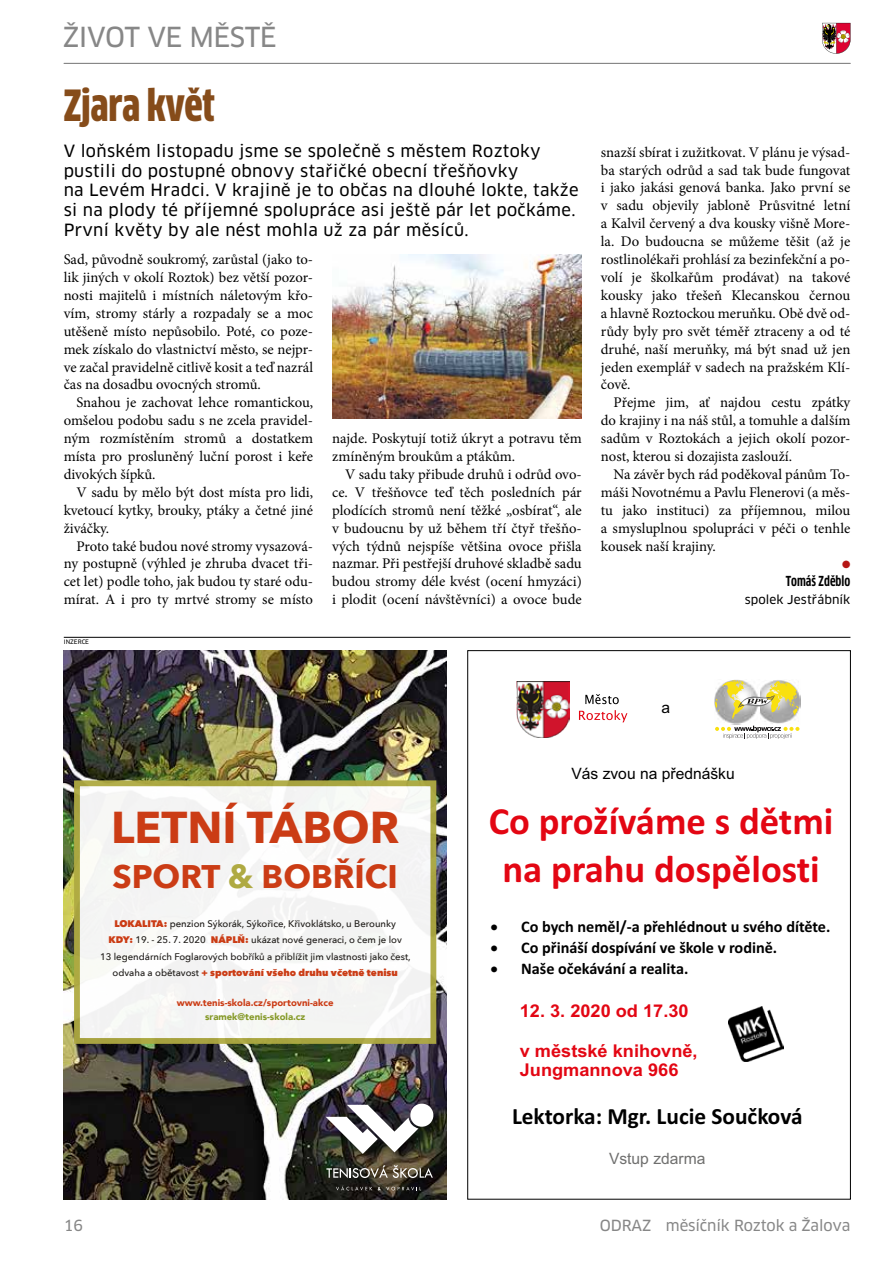
<style>
.page{position:relative;width:893px;height:1263px;background:#fff}
.page>*{position:absolute;margin:0;border:0;box-sizing:border-box;transform-origin:0 0}
.t1{font:700 44.55px "Avenir Next";color:#cb3c15}
.t2{font:900 42px "Clan Cond CELF";letter-spacing:-.01em;color:#864c1a}
.t3{font:700 38.7px/47.2px "Calibri";color:#e30613;text-align:center}
.t4{font:700 32.7px "Avenir Next";color:#cb3c15}
.t5{font:27px "Clan CE News";letter-spacing:-.02em;color:#878787}
.t6{font:700 23.25px "Calibri";color:#000}
.t7{font:700 17.55px/19.6px "Arial";color:#e30613}
.t8{font:16.5px/19.8px "Clan CE News";letter-spacing:.02em;color:#000}
.t9{font:700 16.2px "Calibri";color:#000}
.t10{font:15.6px "Arial";color:#000}
.t11{font:15.6px "Arial";color:#6f6f6e}
.t12{font:15px "Clan CE News";letter-spacing:-.01em;color:#878787}
.t13{font:14.7px/17.9px "Minion Pro";color:#000;text-align:justify}
.t14{font:700 13.5px "Clan Cond CELF";color:#000}
.t15{font:12px "Clan CE News";letter-spacing:.005em;color:#000}
.t16{font:10.5px "Zapf Dingbats ITC";color:#b61615}
.t17{font:500 9.6px/16.4px "Avenir Next";color:#1e1b18;text-align:center}
.t18{font:900 9.6px "Avenir";color:#cb3c15}
.t19{font:900 9.6px "Avenir";color:#859927}
.t20{font:6px "Clan CE News";color:#000}
.s1{color:#afaa42}
.s2{font-weight:800;color:#cb3c15}
</style>
<div class="page">
<svg style="left:822px;top:23px;width:28px;height:31px"></svg>
<hr style="left:836px;top:23px;width:1px;height:30px;background:#000">
<hr style="left:64px;top:63px;width:786px;height:1px;background:#878787">
<hr style="left:64px;top:637px;width:786px;height:1px;background:#000">
<img style="left:765px;top:695px;width:35px;height:29px">
<img style="left:714px;top:696px;width:36px;height:28px">
<svg style="left:715px;top:680px;width:84px;height:39px"></svg>
<svg style="left:715px;top:726px;width:84px;height:13px"></svg>
<img style="left:516px;top:682px;width:53px;height:56px">
<svg style="left:585px;top:694px;width:34px;height:10px"></svg>
<svg style="left:579px;top:710px;width:48px;height:12px"></svg>
<img style="left:728px;top:1006px;width:55px;height:55px">
<img style="left:64px;top:651px;width:383px;height:548px">
<div style="left:327px;top:1104px;width:120px;height:95px;background:#000;opacity:.75"></div>
<svg style="left:336px;top:1186px;width:36px;height:4px"></svg>
<svg style="left:378px;top:1187px;width:43px;height:3px"></svg>
<svg style="left:326px;top:1165px;width:107px;height:13px"></svg>
<img style="left:326px;top:1102px;width:109px;height:52px">
<div style="left:77px;top:783px;width:356px;height:258px;background:#f4f5f4"></div>
<div style="left:74px;top:780px;width:362px;height:264px;border:6px solid #afaa42"></div>
<img style="left:332px;top:254px;width:250px;height:164px">
<h3 class="t5" style="left:63px;top:20px;width:215px">ŽIVOT VE MĚSTĚ</h3>
<h2 class="t2" style="left:64px;top:80px;width:153px">Zjara květ</h2>
<p class="t8" style="left:64px;top:141px;width:517px">V loňském listopadu jsme se společně s městem Roztoky pustili do postupné obnovy stařičké obecní třešňovky<br>na Levém Hradci. V krajině je to občas na dlouhé lokte, takže si na plody té příjemné spolupráce asi ještě pár let počkáme.<br>První květy by ale nést mohla už za pár měsíců.</p>
<p class="t13" style="left:64px;top:250px;width:251px">Sad, původně soukromý, zarůstal (jako to&shy;lik jiných v okolí Roztok) bez větší pozor&shy;nosti majitelů i místních náletovým křo&shy;vím, stromy stárly a rozpadaly se a moc utěšeně místo nepůsobilo. Poté, co poze&shy;mek získalo do vlastnictví město, se nejpr&shy;ve začal pravidelně citlivě kosit a teď nazrál čas na dosadbu ovocných stromů.</p>
<p class="t13" style="left:64px;top:394px;width:251px;text-indent:13px">Snahou je zachovat lehce romantickou, omšelou podobu sadu s ne zcela pravidel&shy;ným rozmístěním stromů a dostatkem místa pro prosluněný luční porost i keře divokých šípků.</p>
<p class="t13" style="left:64px;top:483px;width:251px;text-indent:13px">V sadu by mělo být dost místa pro lidi, kvetoucí kytky, brouky, ptáky a četné jiné živáčky.</p>
<p class="t13" style="left:64px;top:537px;width:251px;text-indent:13px">Proto také budou nové stromy vysazová&shy;ny postupně (výhled je zhruba dvacet tři&shy;cet let) podle toho, jak budou ty staré odu&shy;mírat. A i pro ty mrtvé stromy se místo</p>
<p class="t20" style="left:64px;top:638px;width:5px">inzerce</p>
<p class="t13" style="left:332px;top:430px;width:251px">najde. Poskytují totiž úkryt a potravu těm zmíněným broukům a ptákům.</p>
<p class="t13" style="left:332px;top:465px;width:251px;text-indent:13px">V sadu taky přibude druhů i odrůd ovo&shy;ce. V třešňovce teď těch posledních pár plodících stromů není těžké „osbírat“, ale v budoucnu by už během tří čtyř třešňo&shy;vých týdnů nejspíše většina ovoce přišla nazmar. Při pestřejší druhové skladbě sadu budou stromy déle kvést (ocení hmyzáci) i plodit (ocení návštěvníci) a ovoce bude</p>
<p class="t13" style="left:601px;top:143px;width:251px">snazší sbírat i zužitkovat. V plánu je výsad&shy;ba starých odrůd a sad tak bude fungovat i jako jakási genová banka. Jako první se v sadu objevily jabloně Průsvitné letní a Kalvil červený a dva kousky višně More&shy;la. Do budoucna se můžeme těšit (až je rostlinolékaři prohlásí za bezinfekční a po&shy;volí je školkařům prodávat) na takové kousky jako třešeň Klecanskou černou a hlavně Roztockou meruňku. Obě dvě od&shy;růdy byly pro svět téměř ztraceny a od té druhé, naší meruňky, má být snad už jen jeden exemplář v sadech na pražském Klí&shy;čově.</p>
<p class="t13" style="left:601px;top:394px;width:251px;text-indent:13px">Přejme jim, ať najdou cestu zpátky do krajiny i na náš stůl, a tomuhle a dalším sadům v Roztokách a jejich okolí pozor&shy;nost, kterou si dozajista zaslouží.</p>
<p class="t13" style="left:601px;top:465px;width:251px;text-indent:13px">Na závěr bych rád poděkoval pánům To&shy;máši Novotnému a Pavlu Flenerovi (a měs&shy;tu jako instituci) za příjemnou, milou a smysluplnou spolupráci v péči o tenhle kousek naší krajiny.</p>
<p class="t16" style="left:842px;top:560px;width:10px">●</p>
<p class="t14" style="left:786px;top:573px;width:66px">Tomáš Zděblo</p>
<p class="t15" style="left:745px;top:592px;width:107px">spolek Jestřábník</p>
<p class="t10" style="left:661px;top:697px;width:10px">a</p>
<h1 class="t1" style="left:111px;top:789px;width:290px">LETNÍ TÁBOR</h1>
<h3 class="t4" style="left:112px;top:848px;width:287px">SPORT <span class="s1">&amp;</span> BOBŘÍCI</h3>
<p class="t17" style="left:100px;top:915px;width:312px"><span class="s2">LOKALITA:</span> penzion Sýkorák, Sýkořice, Křivoklátsko, u Berounky<br><span class="s2">KDY:</span> 19. - 25. 7. 2020 <span class="s2">NÁPLŇ:</span> ukázat nové generaci, o čem je lov<br>13 legendárních Foglarových bobříků a přiblížit jim vlastnosti jako čest, odvaha a obětavost <span class="s2">+ sportování všeho druhu včetně tenisu</span></p>
<p class="t18" style="left:177px;top:995px;width:158px">www.tenis-skola.cz/sportovni-akce</p>
<p class="t19" style="left:205px;top:1008px;width:102px">sramek@tenis-skola.cz</p>
<p class="t10" style="left:571px;top:763px;width:165px">Vás zvou na přednášku</p>
<h3 class="t3" style="left:489px;top:797px;width:346px">Co prožíváme s dětmi na prahu dospělosti</h3>
<p class="t9" style="left:490px;top:915px;width:341px">• Co bych neměl/-a přehlédnout u svého dítěte.</p>
<p class="t9" style="left:490px;top:936px;width:288px">• Co přináší dospívání ve škole v rodině.</p>
<p class="t9" style="left:490px;top:957px;width:199px">• Naše očekávání a realita.</p>
<p class="t7" style="left:520px;top:1002px;width:170px">12. 3. 2020 od 17.30</p>
<p class="t7" style="left:520px;top:1041px;width:179px">v městské knihovně,<br>Jungmannova 966</p>
<h3 class="t6" style="left:512px;top:1100px;width:292px">Lektorka: Mgr. Lucie Součková</h3>
<p class="t11" style="left:609px;top:1147px;width:98px">Vstup zdarma</p>
<p class="t12" style="left:64px;top:1216px;width:21px">16</p>
<p class="t12" style="left:600px;top:1216px;width:252px">ODRAZ měsíčník Roztok a Žalova</p>
</div>
